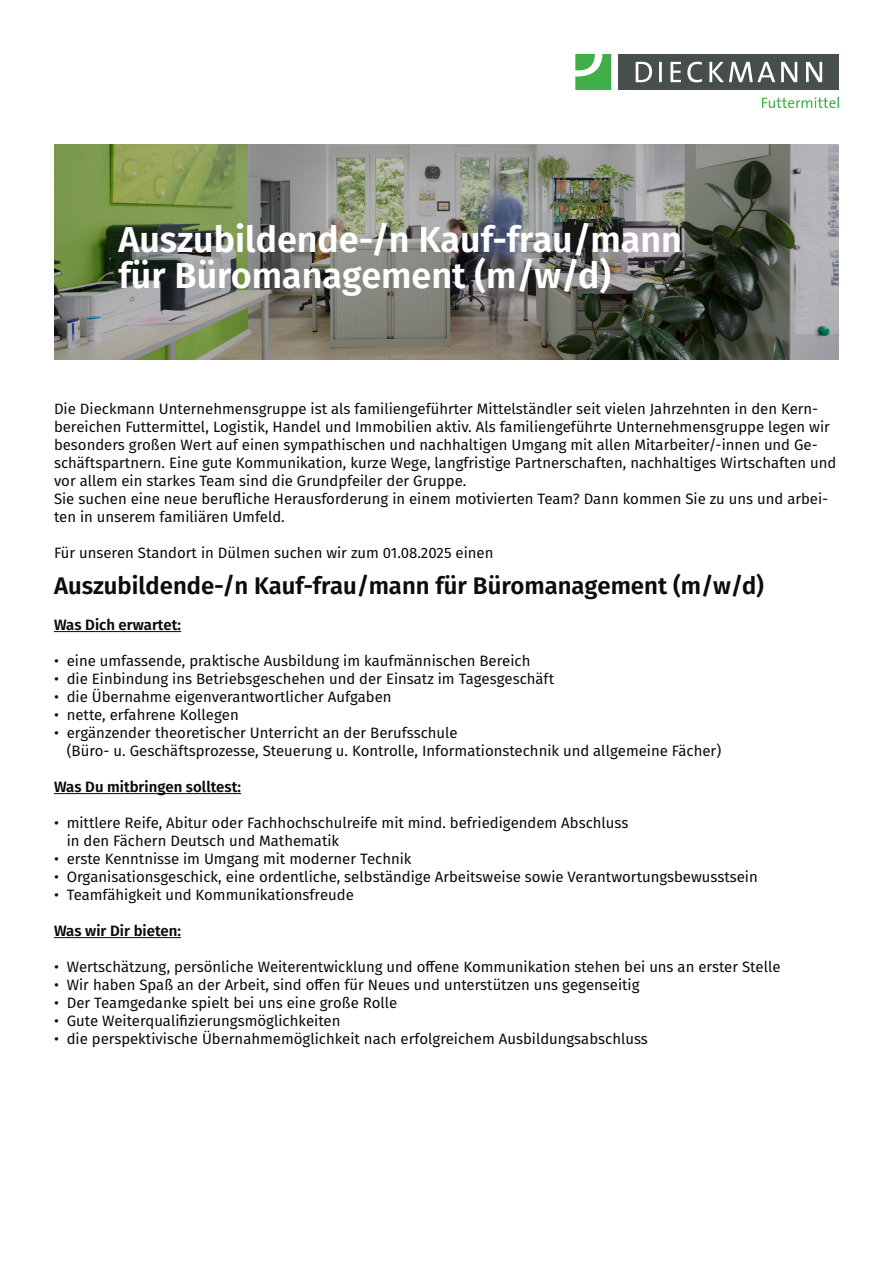
<style>
.page{position:relative;width:893px;height:1263px;background:#fff}
.page>*{position:absolute;margin:0;border:0;box-sizing:border-box;transform-origin:0 0}
.t1{font:600 36px/36px "Fira Sans";color:#fff}
.t2{font:600 24px "Fira Sans";color:#0c0c0b}
.t3{font:15px/18px "Fira Sans";color:#0c0c0b}
.t4{font:600 15px "Fira Sans";color:#0c0c0b}
</style>
<div class="page">
<hr style="left:54px;top:631px;width:127px;height:1px;background:#0c0c0b">
<hr style="left:54px;top:793px;width:187px;height:1px;background:#0c0c0b">
<hr style="left:54px;top:937px;width:127px;height:1px;background:#0c0c0b">
<div style="left:619px;top:54px;width:220px;height:36px;background:#474f4d"></div>
<svg style="left:575px;top:54px;width:36px;height:36px"></svg>
<svg style="left:636px;top:62px;width:186px;height:20px"></svg>
<svg style="left:762px;top:97px;width:77px;height:11px"></svg>
<img style="left:54px;top:144px;width:785px;height:216px">
<p class="t1" style="left:118px;top:219px;width:565px">Auszubildende-/n Kauf-frau/mann für Büromanagement (m/w/d)</p>
<p class="t3" style="left:54px;top:399px;width:784px">Die Dieckmann Unternehmensgruppe ist als familiengeführter Mittelständler seit vielen Jahrzehnten in den Kern&shy;bereichen Futtermittel, Logistik, Handel und Immobilien aktiv. Als familiengeführte Unternehmensgruppe legen wir besonders großen Wert auf einen sympathischen und nachhaltigen Umgang mit allen Mitarbeiter/-innen und Ge&shy;schäftspartnern. Eine gute Kommunikation, kurze Wege, langfristige Partnerschaften, nachhaltiges Wirtschaften und vor allem ein starkes Team sind die Grundpfeiler der Gruppe.</p>
<p class="t3" style="left:54px;top:489px;width:776px">Sie suchen eine neue berufliche Herausforderung in einem motivierten Team? Dann kommen Sie zu uns und arbei&shy;ten in unserem familiären Umfeld.</p>
<p class="t3" style="left:54px;top:543px;width:441px">Für unseren Standort in Dülmen suchen wir zum 01.08.2025 einen</p>
<p class="t2" style="left:54px;top:566px;width:712px">Auszubildende-/n Kauf-frau/mann für Büromanagement (m/w/d)</p>
<p class="t4" style="left:54px;top:612px;width:129px">Was Dich erwartet:</p>
<p class="t3" style="left:54px;top:651px;width:478px">• eine umfassende, praktische Ausbildung im kaufmännischen Bereich</p>
<p class="t3" style="left:54px;top:669px;width:502px">• die Einbindung ins Betriebsgeschehen und der Einsatz im Tagesgeschäft</p>
<p class="t3" style="left:54px;top:687px;width:339px">• die Übernahme eigenverantwortlicher Aufgaben</p>
<p class="t3" style="left:54px;top:705px;width:186px">• nette, erfahrene Kollegen</p>
<p class="t3" style="left:67px;top:723px;width:656px;text-indent:-13px">• ergänzender theoretischer Unterricht an der Berufsschule<br>(Büro- u. Geschäftsprozesse, Steuerung u. Kontrolle, Informationstechnik und allgemeine Fächer)</p>
<p class="t4" style="left:54px;top:774px;width:189px">Was Du mitbringen solltest:</p>
<p class="t3" style="left:67px;top:813px;width:563px;text-indent:-13px">• mittlere Reife, Abitur oder Fachhochschulreife mit mind. befriedigendem Abschluss in den Fächern Deutsch und Mathematik</p>
<p class="t3" style="left:54px;top:849px;width:359px">• erste Kenntnisse im Umgang mit moderner Technik</p>
<p class="t3" style="left:54px;top:867px;width:705px">• Organisationsgeschick, eine ordentliche, selbständige Arbeitsweise sowie Verantwortungsbewusstsein</p>
<p class="t3" style="left:54px;top:885px;width:301px">• Teamfähigkeit und Kommunikationsfreude</p>
<p class="t4" style="left:54px;top:918px;width:128px">Was wir Dir bieten:</p>
<p class="t3" style="left:54px;top:957px;width:728px">• Wertschätzung, persönliche Weiterentwicklung und offene Kommunikation stehen bei uns an erster Stelle</p>
<p class="t3" style="left:54px;top:975px;width:587px">• Wir haben Spaß an der Arbeit, sind offen für Neues und unterstützen uns gegenseitig</p>
<p class="t3" style="left:54px;top:993px;width:345px">• Der Teamgedanke spielt bei uns eine große Rolle</p>
<p class="t3" style="left:54px;top:1011px;width:288px">• Gute Weiterqualifizierungsmöglichkeiten</p>
<p class="t3" style="left:54px;top:1029px;width:595px">• die perspektivische Übernahmemöglichkeit nach erfolgreichem Ausbildungsabschluss</p>
</div>
